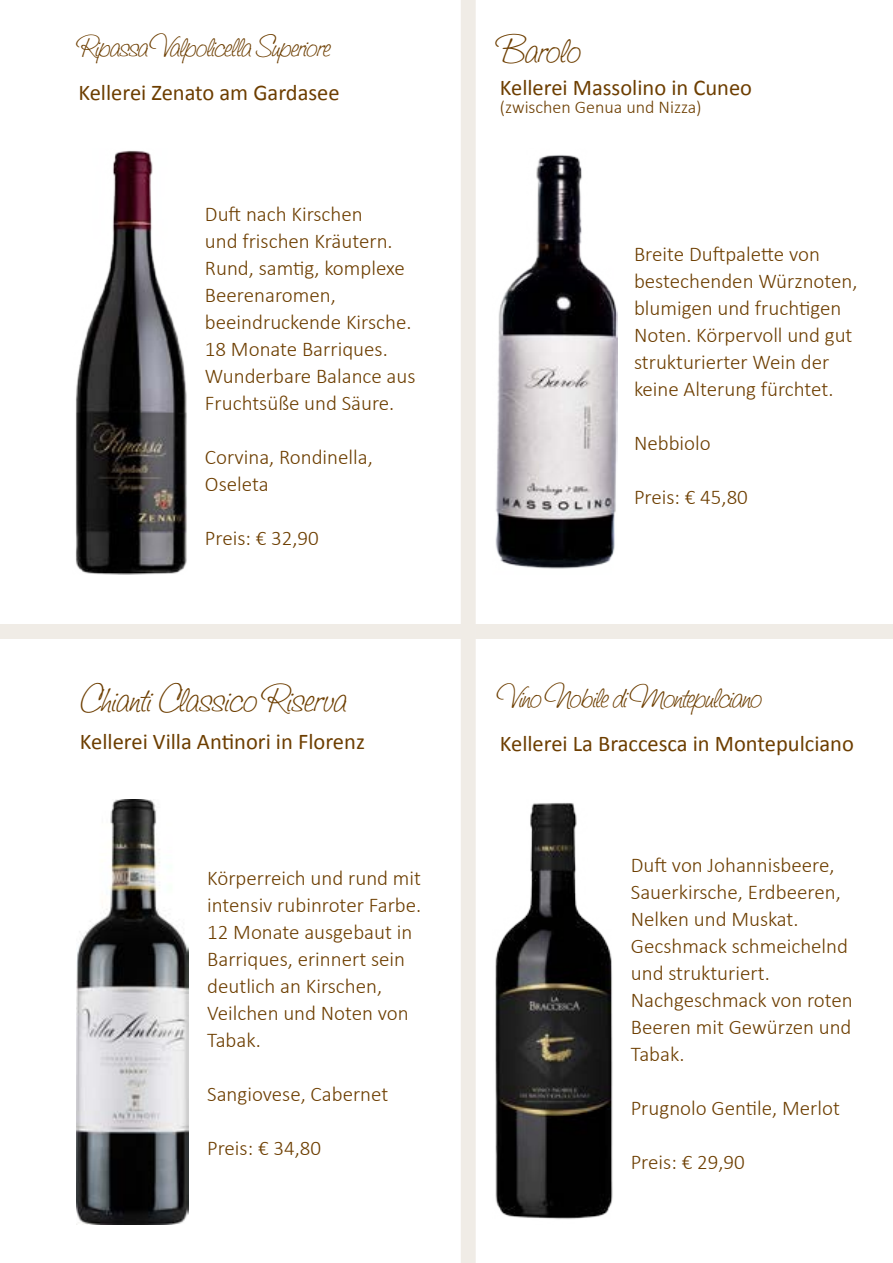
<style>
.page{position:relative;width:893px;height:1263px;background:#fff}
.page>*{position:absolute;margin:0;border:0;box-sizing:border-box;transform-origin:0 0}
.t1{font:500 40.5px "TF Saginaw";letter-spacing:.02em;color:#6d3e00}
.t2{font:500 33px "TF Saginaw";color:#6d3e00}
.t3{font:500 31.5px "TF Saginaw";color:#6d3e00}
.t4{font:22.5px "Calibri";color:#6d3e00}
.t5{font:300 21px/27px "Calibri";color:#6d3e00}
.t6{font:300 18px "Calibri";color:#6d3e00}
</style>
<div class="page">
<div style="left:461px;top:0;width:15px;height:1263px;background:#f0ece6"></div>
<div style="left:0;top:624px;width:461px;height:15px;background:#f0ece6"></div>
<div style="left:476px;top:624px;width:417px;height:15px;background:#f0ece6"></div>
<img style="left:77px;top:799px;width:112px;height:426px">
<img style="left:495px;top:803px;width:118px;height:416px">
<img style="left:75px;top:150px;width:112px;height:424px">
<img style="left:495px;top:155px;width:122px;height:414px">
<h3 class="t3" style="left:78px;top:29px;width:253px">Ripassa Valpolicella Superiore</h3>
<p class="t4" style="left:78px;top:77px;width:263px">Kellerei Zenato am Gardasee</p>
<p class="t5" style="left:205px;top:200px;width:212px">Duft nach Kirschen<br>und frischen Kräutern.<br>Rund, samtig, komplexe<br>Beerenaromen, beeindruckende Kirsche.<br>18 Monate Barriques.<br>Wunderbare Balance aus<br>Fruchtsüße und Säure.</p>
<p class="t5" style="left:205px;top:443px;width:169px">Corvina, Rondinella,<br>Oseleta</p>
<p class="t5" style="left:205px;top:524px;width:115px">Preis: € 32,90</p>
<h1 class="t1" style="left:80px;top:676px;width:268px">Chianti Classico Riserva</h1>
<p class="t4" style="left:80px;top:726px;width:286px">Kellerei Villa Antinori in Florenz</p>
<p class="t5" style="left:207px;top:864px;width:216px">Körperreich und rund mit intensiv rubinroter Farbe.<br>12 Monate ausgebaut in<br>Barriques, erinnert sein deutlich an Kirschen,<br>Veilchen und Noten von<br>Tabak.</p>
<p class="t5" style="left:207px;top:1080px;width:183px">Sangiovese, Cabernet</p>
<p class="t5" style="left:207px;top:1134px;width:115px">Preis: € 34,80</p>
<h1 class="t1" style="left:500px;top:26px;width:82px">Barolo</h1>
<p class="t4" style="left:500px;top:72px;width:254px">Kellerei Massolino in Cuneo</p>
<p class="t6" style="left:500px;top:96px;width:203px">(zwischen Genua und Nizza)</p>
<p class="t5" style="left:634px;top:241px;width:225px">Breite Duftpalette von bestechenden Würznoten, blumigen und fruchtigen<br>Noten. Körpervoll und gut strukturierter Wein der keine Alterung fürchtet.</p>
<p class="t5" style="left:634px;top:430px;width:78px">Nebbiolo</p>
<p class="t5" style="left:634px;top:484px;width:115px">Preis: € 45,80</p>
<h2 class="t2" style="left:500px;top:678px;width:263px">Vino Nobile di Montepulciano</h2>
<p class="t4" style="left:500px;top:727px;width:356px">Kellerei La Braccesca in Montepulciano</p>
<p class="t5" style="left:631px;top:851px;width:224px">Duft von Johannisbeere,<br>Sauerkirsche, Erdbeeren,<br>Nelken und Muskat.<br>Gecshmack schmeichelnd und strukturiert.<br>Nachgeschmack von roten<br>Beeren mit Gewürzen und<br>Tabak.</p>
<p class="t5" style="left:631px;top:1094px;width:211px">Prugnolo Gentile, Merlot</p>
<p class="t5" style="left:631px;top:1148px;width:115px">Preis: € 29,90</p>
</div>
